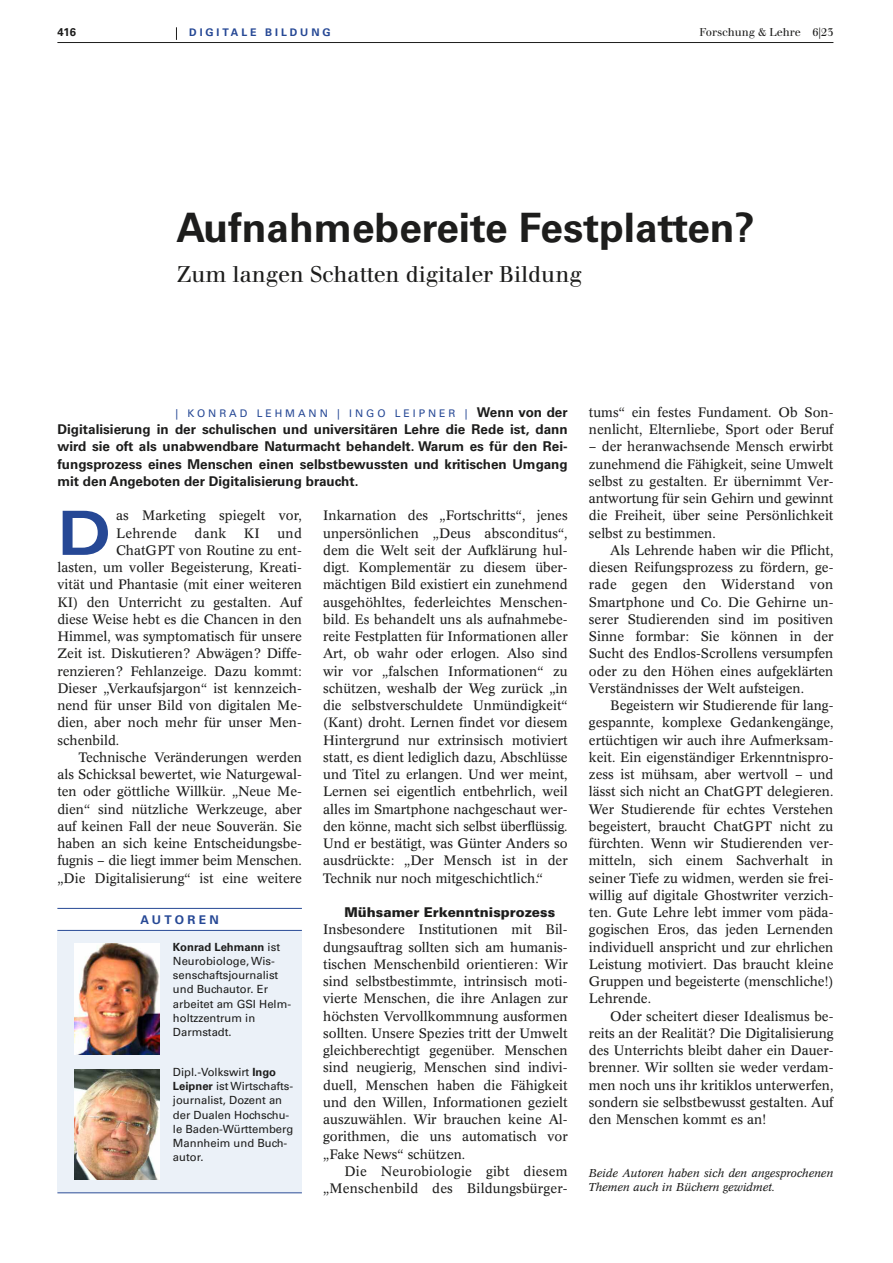
<style>
.page{position:relative;width:893px;height:1263px;background:#fff}
.page>*{position:absolute;margin:0;border:0;box-sizing:border-box;transform-origin:0 0}
.t1{font:700 expanded 61.05px "Univers LT";color:#264895}
.t2{font:700 40.5px "Univers LT";color:#1d1d1c}
.t3{font:22.5px "Walbaum";color:#1d1d1c}
.t4{font:13.5px/17.2px "Concorde BE";color:#1d1d1c;text-align:justify}
.t5{font:700 13.5px/17.2px "Univers LT";color:#1d1d1c;text-align:justify}
.t6{font:900 13.5px "Univers LT";color:#1d1d1c}
.t7{font:700 12px "Univers LT";letter-spacing:.28em;color:#264895}
.t8{font:11.25px/14.2px "Univers LT";color:#1d1d1c}
.t9{font:italic 11.25px/14.2px "Concorde BE";color:#1d1d1c}
.t10{font:11.25px "Walbaum";color:#1d1d1c}
.t11{font:700 11.25px "Univers LT";color:#1d1d1c}
.t12{font:10.5px "Univers LT";letter-spacing:.28em;color:#264895}
.t13{font:700 10.5px "Univers LT";letter-spacing:.28em;color:#264895}
.s1{font-weight:700;font-size:13.5px;color:#1d1d1c}
.s2{font-weight:700}
</style>
<div class="page">
<hr style="left:57px;top:42px;width:776px;height:1px;background:#1d1d1c">
<svg style="left:176px;top:27px;width:1px;height:13px"></svg>
<div style="left:57px;top:932px;width:245px;height:260px;background:#ebf1f8"></div>
<hr style="left:57px;top:908px;width:245px;height:1px;background:#264895">
<hr style="left:57px;top:930px;width:245px;height:1px;background:#264895">
<img style="left:74px;top:944px;width:85px;height:110px">
<img style="left:74px;top:1069px;width:85px;height:111px">
<hr style="left:57px;top:1192px;width:245px;height:1px;background:#264895">
<p class="t11" style="left:57px;top:28px;width:20px">416</p>
<p class="t13" style="left:189px;top:28px;width:143px">DIGITALE BILDUNG</p>
<p class="t10" style="left:699px;top:28px;width:135px">Forschung &amp; Lehre 6|23</p>
<h2 class="t2" style="left:176px;top:213px;width:580px">Aufnahmebereite Festplatten?</h2>
<h3 class="t3" style="left:176px;top:266px;width:407px">Zum langen Schatten digitaler Bildung</h3>
<p class="t12" style="left:175px;top:409px;width:394px">| KONRAD LEHMANN | INGO LEIPNER | <span class="s1">Wennvonder</span></p>
<p class="t5" style="left:57px;top:422px;width:512px">Digitalisierung in der schulischen und universitären Lehre die Rede ist, dann wird sie oft als unabwendbare Naturmacht behandelt. Warum es für den Rei&shy;fungsprozess eines Menschen einen selbstbewussten und kritischen Umgang mit den Angeboten der Digitalisierung braucht.</p>
<h1 class="t1" style="left:57px;top:511px;width:56px">D</h1>
<p class="t4" style="left:116px;top:508px;width:187px">as Marketing spiegelt vor,<br>Lehrende</p>
<p class="t4" style="left:194px;top:525px;width:33px">dank</p>
<p class="t4" style="left:244px;top:525px;width:18px">KI</p>
<p class="t4" style="left:277px;top:525px;width:26px">und</p>
<p class="t4" style="left:116px;top:542px;width:187px">ChatGPT von Routine zu ent-</p>
<p class="t4" style="left:57px;top:560px;width:246px">lasten, um voller Begeisterung, Kreati-</p>
<p class="t4" style="left:57px;top:577px;width:246px">vität und Phantasie (mit einer weiteren</p>
<p class="t4" style="left:57px;top:594px;width:246px">KI) den Unterricht zu gestalten. Auf</p>
<p class="t4" style="left:57px;top:611px;width:246px">diese Weise hebt es die Chancen in den</p>
<p class="t4" style="left:57px;top:629px;width:246px">Himmel, was symptomatisch für unsere</p>
<p class="t4" style="left:57px;top:646px;width:246px">Zeit ist. Diskutieren? Abwägen? Diffe-</p>
<p class="t4" style="left:57px;top:663px;width:246px">renzieren? Fehlanzeige. Dazu kommt:</p>
<p class="t4" style="left:57px;top:680px;width:246px">Dieser „Verkaufsjargon“ ist kennzeich-</p>
<p class="t4" style="left:57px;top:698px;width:246px">nend für unser Bild von digitalen Me-</p>
<p class="t4" style="left:57px;top:715px;width:246px">dien, aber noch mehr für unser Men-</p>
<p class="t4" style="left:57px;top:732px;width:63px">schenbild.</p>
<p class="t4" style="left:79px;top:749px;width:225px">Technische Veränderungen werden</p>
<p class="t4" style="left:57px;top:767px;width:246px">als Schicksal bewertet, wie Naturgewal-</p>
<p class="t4" style="left:57px;top:784px;width:246px">ten oder göttliche Willkür. „Neue Me-</p>
<p class="t4" style="left:57px;top:801px;width:246px">dien“ sind nützliche Werkzeuge, aber</p>
<p class="t4" style="left:57px;top:818px;width:246px">auf keinen Fall der neue Souverän. Sie</p>
<p class="t4" style="left:57px;top:836px;width:246px">haben an sich keine Entscheidungsbe-</p>
<p class="t4" style="left:57px;top:853px;width:246px">fugnis – die liegt immer beim Menschen.</p>
<p class="t4" style="left:57px;top:870px;width:246px">„Die Digitalisierung“ ist eine weitere</p>
<p class="t7" style="left:140px;top:915px;width:80px">AUTOREN</p>
<p class="t8" style="left:173px;top:940px;width:120px"><span class="s2">Konrad Lehmann</span> ist<br>Neurobiologe, Wis&shy;senschaftsjournalist und Buchautor. Er arbeitet am GSI Helm&shy;holtzzentrum in<br>Darmstadt.</p>
<p class="t8" style="left:173px;top:1066px;width:122px">Dipl.-Volkswirt <span class="s2">Ingo<br>Leipner</span> ist Wirtschafts&shy;journalist, Dozent an der Dualen Hochschu&shy;le Baden-Württemberg<br>Mannheim und Buch&shy;autor.</p>
<p class="t4" style="left:323px;top:508px;width:246px">Inkarnation des „Fortschritts“, jenes unpersönlichen „Deus absconditus“, dem die Welt seit der Aufklärung hul&shy;digt. Komplementär zu diesem über&shy;mächtigen Bild existiert ein zunehmend ausgehöhltes, federleichtes Menschen&shy;bild. Es behandelt uns als aufnahmebe&shy;reite Festplatten für Informationen aller Art, ob wahr oder erlogen. Also sind wir vor „falschen Informationen“ zu schützen, weshalb der Weg zurück „in die selbstverschuldete Unmündigkeit“ (Kant) droht. Lernen findet vor diesem Hintergrund nur extrinsisch motiviert statt, es dient lediglich dazu, Abschlüsse und Titel zu erlangen. Und wer meint, Lernen sei eigentlich entbehrlich, weil alles im Smartphone nachgeschaut wer&shy;den könne, macht sich selbst überflüssig.<br>Und er bestätigt, was Günter Anders so ausdrückte: „Der Mensch ist in der Technik nur noch mitgeschichtlich.“</p>
<p class="t6" style="left:344px;top:907px;width:212px">Mühsamer Erkenntnisprozess</p>
<p class="t4" style="left:323px;top:922px;width:246px">Insbesondere Institutionen mit Bil&shy;dungsauftrag sollten sich am humanis&shy;tischen Menschenbild orientieren: Wir sind selbstbestimmte, intrinsisch moti&shy;vierte Menschen, die ihre Anlagen zur höchsten Vervollkommnung ausformen sollten. Unsere Spezies tritt der Umwelt gleichberechtigt gegenüber. Menschen sind neugierig, Menschen sind indivi&shy;duell, Menschen haben die Fähigkeit und den Willen, Informationen gezielt auszuwählen. Wir brauchen keine Al&shy;gorithmen, die uns automatisch vor „Fake News“ schützen.</p>
<p class="t4" style="left:323px;top:1163px;width:246px;text-align:right">Die Neurobiologie gibt diesem „Menschenbild des Bildungsbürger-</p>
<p class="t4" style="left:589px;top:404px;width:246px">tums“ ein festes Fundament. Ob Son&shy;nenlicht, Elternliebe, Sport oder Beruf</p>
<p class="t4" style="left:589px;top:439px;width:246px">– der heranwachsende Mensch erwirbt zunehmend die Fähigkeit, seine Umwelt selbst zu gestalten. Er übernimmt Ver&shy;antwortung für sein Gehirn und gewinnt die Freiheit, über seine Persönlichkeit selbst zu bestimmen.</p>
<p class="t4" style="left:589px;top:542px;width:246px;text-indent:21px">Als Lehrende haben wir die Pflicht, diesen Reifungsprozess zu fördern, ge&shy;rade gegen den Widerstand von Smartphone und Co. Die Gehirne un&shy;serer Studierenden sind im positiven Sinne formbar: Sie können in der Sucht des Endlos-Scrollens versumpfen oder zu den Höhen eines aufgeklärten Verständnisses der Welt aufsteigen.</p>
<p class="t4" style="left:589px;top:698px;width:246px;text-indent:21px">Begeistern wir Studierende für lang&shy;gespannte, komplexe Gedankengänge, ertüchtigen wir auch ihre Aufmerksam&shy;keit. Ein eigenständiger Erkenntnispro&shy;zess ist mühsam, aber wertvoll – und lässt sich nicht an ChatGPT delegieren.<br>Wer Studierende für echtes Verstehen begeistert, braucht ChatGPT nicht zu fürchten. Wenn wir Studierenden ver&shy;mitteln, sich einem Sachverhalt in seiner Tiefe zu widmen, werden sie frei&shy;willig auf digitale Ghostwriter verzich&shy;ten. Gute Lehre lebt immer vom päda&shy;gogischen Eros, das jeden Lernenden individuell anspricht und zur ehrlichen Leistung motiviert. Das braucht kleine Gruppen und begeisterte (menschliche!)<br>Lehrende.</p>
<p class="t4" style="left:589px;top:1008px;width:246px;text-indent:21px">Oder scheitert dieser Idealismus be&shy;reits an der Realität? Die Digitalisierung des Unterrichts bleibt daher ein Dauer&shy;brenner. Wir sollten sie weder verdam&shy;men noch uns ihr kritiklos unterwerfen, sondern sie selbstbewusst gestalten. Auf den Menschen kommt es an!</p>
<p class="t9" style="left:589px;top:1167px;width:246px">Beide Autoren haben sich den angesprochenen<br>Themen auch in Büchern gewidmet.</p>
</div>
